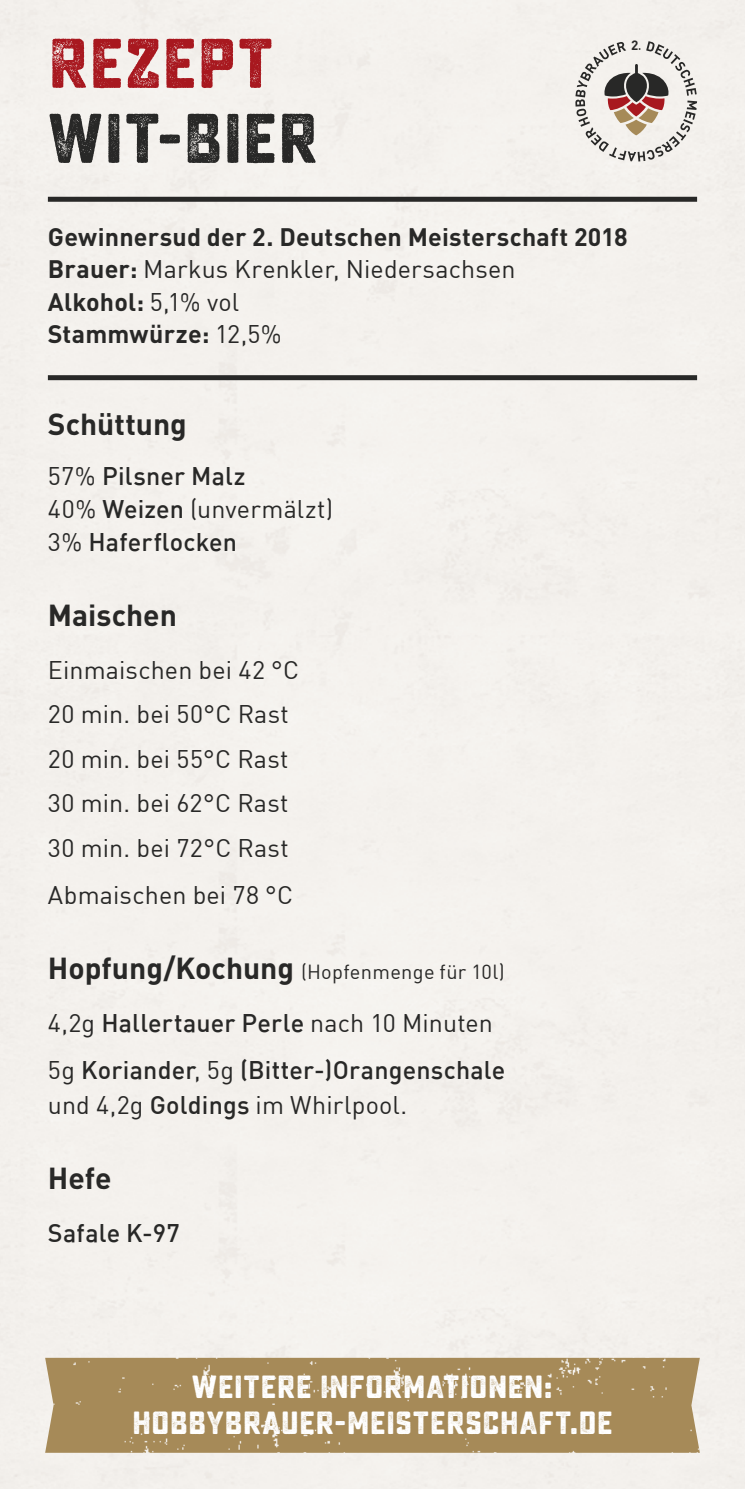
<style>
.page{position:relative;width:745px;height:1489px;background:#fff}
.page>*{position:absolute;margin:0;border:0;box-sizing:border-box;transform-origin:0 0}
.t1{font:70px "Sucrose Bold Two";letter-spacing:.005em;color:#282827}
.t2{font:70px "Sucrose Bold Two";letter-spacing:.005em;color:#a8181f}
.t3{font:32px/36px "Sucrose Bold Two";letter-spacing:.01em;color:#fff;text-align:center}
.t4{font:700 30px "DIN";color:#282827}
.t5{font:25px/44.5px "DIN";letter-spacing:.005em;color:#282827}
.t6{font:500 25px/32.5px "DIN";letter-spacing:.01em;color:#282827}
.t7{font:700 25px/32.5px "DIN";letter-spacing:.01em;color:#282827}
.t8{font:20px "DIN";letter-spacing:.015em;color:#282827}
.t9{font:700 13.25px "DIN";color:#282827}
.s1{font-weight:400}
.s2{font-weight:700;font-size:30px}
.s3{font-weight:500}
</style>
<div class="page">
<div style="left:0;top:0;width:744px;height:1488px;background:#f4f1ed"></div>
<div style="left:48px;top:197px;width:648px;height:5px;background:#282827"></div>
<div style="left:48px;top:375px;width:648px;height:5px;background:#282827"></div>
<div style="left:45px;top:1357px;width:654px;height:95px;background:#a68a58"></div>
<svg style="left:575px;top:41px;width:121px;height:120px;background:#c9c1bc"></svg>
<h1 class="t2" style="left:48px;top:22px;width:227px">REZEPT</h1>
<h1 class="t1" style="left:48px;top:97px;width:272px">WIT-BIER</h1>
<p class="t9" style="left:630px;top:36px;width:9px">2</p>
<p class="t7" style="left:48px;top:219px;width:581px">Gewinnersud der 2. Deutschen Meisterschaft 2018<br>Brauer: <span class="s1">Markus Krenkler, Niedersachsen<br></span>Alkohol: <span class="s1">5,1% vol<br></span>Stammwürze: <span class="s1">12,5%</span></p>
<p class="t4" style="left:48px;top:404px;width:140px">Schüttung</p>
<p class="t6" style="left:48px;top:459px;width:286px"><span class="s1">57%</span> Pilsner Malz<br><span class="s1">40%</span> Weizen <span class="s1">(unvermälzt)<br>3%</span> Haferflocken</p>
<p class="t4" style="left:48px;top:595px;width:130px">Maischen</p>
<p class="t5" style="left:48px;top:646px;width:252px">Einmaischen bei 42 °C<br>20 min. bei 50°C Rast<br>20 min. bei 55°C Rast<br>30 min. bei 62°C Rast<br>30 min. bei 72°C Rast</p>
<p class="t5" style="left:48px;top:871px;width:246px">Abmaischen bei 78 °C</p>
<p class="t8" style="left:48px;top:959px;width:458px"><span class="s2">Hopfung/Kochung</span> (Hopfenmenge für 10l)</p>
<p class="t6" style="left:48px;top:998px;width:458px;line-height:47px"><span class="s1">4,2g</span> Hallertauer Perle <span class="s1">nach 10 Minuten<br>5g</span> Koriander<span class="s1">, 5g</span> (Bitter-)Orangenschale</p>
<p class="t5" style="left:48px;top:1081px;width:361px">und 4,2g <span class="s3">Goldings</span> im Whirlpool.</p>
<p class="t4" style="left:48px;top:1158px;width:65px">Hefe</p>
<p class="t6" style="left:48px;top:1215px;width:133px">Safale K-97</p>
<p class="t3" style="left:132px;top:1369px;width:482px">WEITERE INFORMATIONEN:<br>HOBBYBRAUER-MEISTERSCHAFT.DE</p>
</div>
